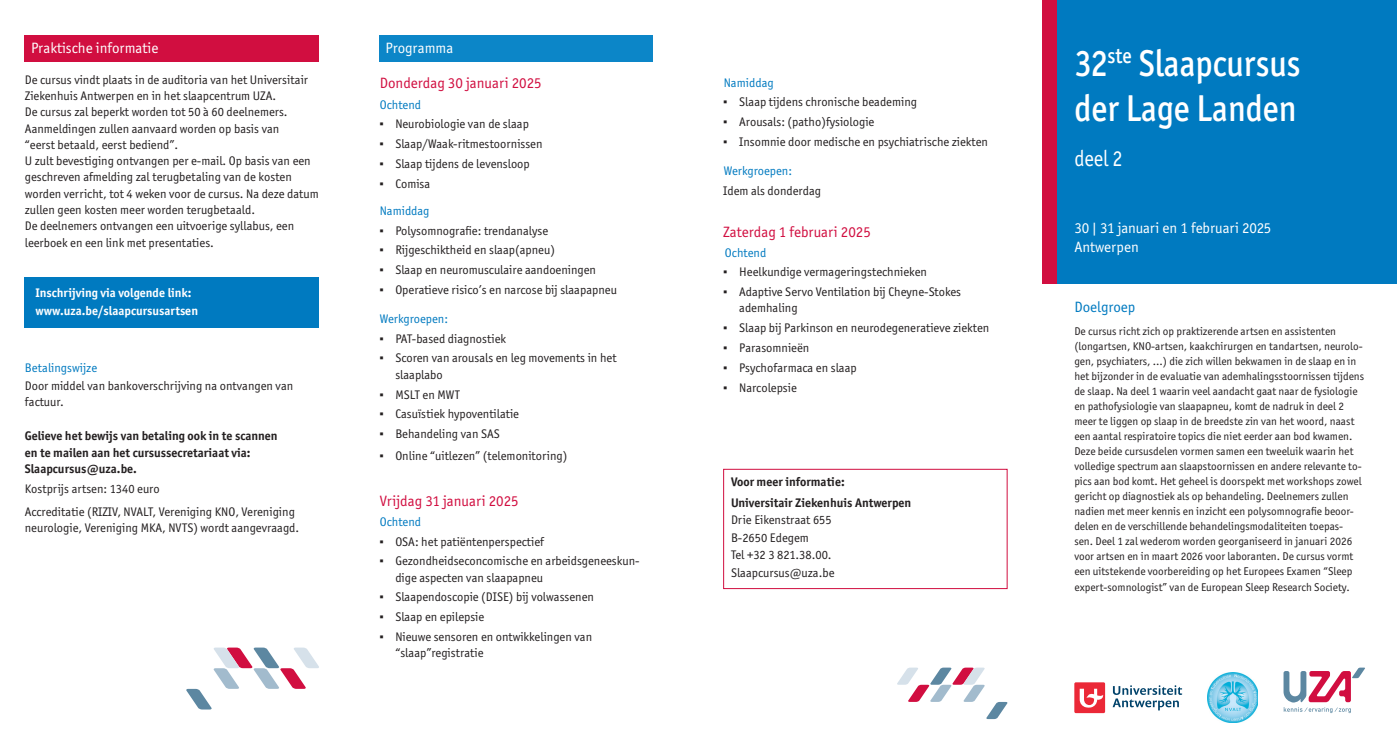
<style>
.page{position:relative;width:1397px;height:745px;background:#fff}
.page>*{position:absolute;margin:0;border:0;box-sizing:border-box;transform-origin:0 0}
.t1{font:500 37.5px "Officina Sans ITC Std";color:#fff;scale:.9 1}
.t2{font:22.5px "Officina Sans ITC Std";color:#fff;scale:.9 1}
.t3{font:15px "Officina Sans ITC Std";color:#fff}
.t4{font:15px "Officina Sans ITC Std";color:#d10e40}
.t5{font:15px "Officina Sans ITC Std";color:#007ac0}
.t6{font:12.5px/16.2px "Officina Sans ITC Std";color:#231f20}
.t7{font:700 12.5px/16.2px "Officina Sans ITC Std";color:#231f20}
.t8{font:12.5px "Officina Sans ITC Std";color:#007ac0}
.t9{font:700 12.5px "Officina Sans ITC Std";color:#fff}
.t10{font:11.25px/15px "Officina Sans ITC Std";color:#231f20}
.s1{font-family:"Arial"}
</style>
<div class="page">
<img style="left:1207px;top:672px;width:50px;height:50px">
<div style="left:379px;top:35px;width:273px;height:27px;background:#0c86c8"></div>
<div style="left:723px;top:468px;width:284px;height:120px;border:1px solid #d10e40"></div>
<svg style="left:897px;top:667px;width:110px;height:51px"></svg>
<div style="left:1046px;top:0;width:350px;height:283px;background:#007ac0"></div>
<svg style="left:1283px;top:667px;width:81px;height:45px"></svg>
<div style="left:1042px;top:0;width:14px;height:283px;background:#d10e40"></div>
<div style="left:1074px;top:682px;width:30px;height:30px;background:#eb2837;border-radius:2px"></div>
<svg style="left:1079px;top:688px;width:24px;height:19px"></svg>
<svg style="left:1112px;top:685px;width:69px;height:25px"></svg>
<svg style="left:186px;top:647px;width:133px;height:62px"></svg>
<div style="left:25px;top:277px;width:294px;height:51px;background:#007ac0"></div>
<div style="left:25px;top:35px;width:294px;height:27px;background:#d10e40"></div>
<p class="t3" style="left:31px;top:39px;width:129px">Praktische informatie</p>
<p class="t6" style="left:25px;top:71px;width:295px">De cursus vindt plaats in de auditoria van het Universitair Ziekenhuis Antwerpen en in het slaapcentrum UZA.<br>De cursus zal beperkt worden tot 50 à 60 deelnemers.<br>Aanmeldingen zullen aanvaard worden op basis van<br>“eerst betaald, eerst bediend”.<br>U zult bevestiging ontvangen per e-mail. Op basis van een geschreven afmelding zal terugbetaling van de kosten worden verricht, tot 4 weken voor de cursus. Na deze datum zullen geen kosten meer worden terugbetaald.</p>
<p class="t6" style="left:25px;top:218px;width:271px">De deelnemers ontvangen een uitvoerige syllabus, een leerboek en een link met presentaties.</p>
<p class="t9" style="left:35px;top:285px;width:158px">Inschrijving via volgende link:</p>
<p class="t9" style="left:35px;top:302px;width:164px">www.uza.be/slaapcursusartsen</p>
<p class="t8" style="left:25px;top:360px;width:74px">Betalingswijze</p>
<p class="t6" style="left:25px;top:377px;width:270px">Door middel van bankoverschrijving na ontvangen van factuur.</p>
<p class="t7" style="left:25px;top:427px;width:254px">Gelieve het bewijs van betaling ook in te scannen en te mailen aan het cursussecretariaat via:</p>
<p class="t7" style="left:25px;top:460px;width:114px">Slaapcursus@uza.be.</p>
<p class="t6" style="left:25px;top:480px;width:136px">Kostprijs artsen: 1340 euro</p>
<p class="t6" style="left:25px;top:503px;width:276px">Accreditatie (RIZIV, NVALT, Vereniging KNO, Vereniging neurologie, Vereniging MKA, NVTS) wordt aangevraagd.</p>
<p class="t3" style="left:385px;top:39px;width:69px">Programma</p>
<p class="t4" style="left:380px;top:74px;width:163px">Donderdag 30 januari 2025</p>
<p class="t8" style="left:380px;top:97px;width:43px">Ochtend</p>
<p class="t6" style="left:379px;top:116px;width:151px"><span class="s1">▪</span> Neurobiologie van de slaap</p>
<p class="t6" style="left:379px;top:136px;width:165px"><span class="s1">▪</span> Slaap/Waak-ritmestoornissen</p>
<p class="t6" style="left:379px;top:156px;width:152px"><span class="s1">▪</span> Slaap tijdens de levensloop</p>
<p class="t6" style="left:379px;top:175px;width:52px"><span class="s1">▪</span> Comisa</p>
<p class="t8" style="left:380px;top:203px;width:51px">Namiddag</p>
<p class="t6" style="left:379px;top:222px;width:170px"><span class="s1">▪</span> Polysomnografie: trendanalyse</p>
<p class="t6" style="left:379px;top:242px;width:177px"><span class="s1">▪</span> Rijgeschiktheid en slaap(apneu)</p>
<p class="t6" style="left:379px;top:262px;width:218px"><span class="s1">▪</span> Slaap en neuromusculaire aandoeningen</p>
<p class="t6" style="left:379px;top:281px;width:239px"><span class="s1">▪</span> Operatieve risico’s en narcose bij slaapapneu</p>
<p class="t8" style="left:380px;top:311px;width:70px">Werkgroepen:</p>
<p class="t6" style="left:379px;top:330px;width:128px"><span class="s1">▪</span> PAT-based diagnostiek</p>
<p class="t6" style="left:395px;top:350px;width:223px;text-indent:-16px"><span class="s1">▪</span> Scoren van arousals en leg movements in het slaaplabo</p>
<p class="t6" style="left:379px;top:386px;width:82px"><span class="s1">▪</span> MSLT en MWT</p>
<p class="t6" style="left:379px;top:405px;width:141px"><span class="s1">▪</span> Casuïstiek hypoventilatie</p>
<p class="t6" style="left:379px;top:425px;width:122px"><span class="s1">▪</span> Behandeling van SAS</p>
<p class="t6" style="left:379px;top:447px;width:190px"><span class="s1">▪</span> Online “uitlezen” (telemonitoring)</p>
<p class="t4" style="left:380px;top:492px;width:140px">Vrijdag 31 januari 2025</p>
<p class="t8" style="left:380px;top:514px;width:43px">Ochtend</p>
<p class="t6" style="left:379px;top:532px;width:166px"><span class="s1">▪</span> OSA: het patiëntenperspectief</p>
<p class="t6" style="left:395px;top:552px;width:246px;text-indent:-16px"><span class="s1">▪</span> Gezondheidseconcomische en arbeidsgeneeskun&shy;dige aspecten van slaapapneu</p>
<p class="t6" style="left:379px;top:588px;width:216px"><span class="s1">▪</span> Slaapendoscopie (DISE) bij volwassenen</p>
<p class="t6" style="left:379px;top:608px;width:106px"><span class="s1">▪</span> Slaap en epilepsie</p>
<p class="t6" style="left:395px;top:628px;width:198px;text-indent:-16px"><span class="s1">▪</span> Nieuwe sensoren en ontwikkelingen van “slaap”registratie</p>
<p class="t8" style="left:723px;top:75px;width:52px">Namiddag</p>
<p class="t6" style="left:723px;top:94px;width:195px"><span class="s1">▪</span> Slaap tijdens chronische beademing</p>
<p class="t6" style="left:723px;top:114px;width:152px"><span class="s1">▪</span> Arousals: (patho)fysiologie</p>
<p class="t6" style="left:723px;top:134px;width:266px"><span class="s1">▪</span> Insomnie door medische en psychiatrische ziekten</p>
<p class="t8" style="left:723px;top:163px;width:70px">Werkgroepen:</p>
<p class="t6" style="left:723px;top:182px;width:99px">Idem als donderdag</p>
<p class="t4" style="left:723px;top:223px;width:149px">Zaterdag 1 februari 2025</p>
<p class="t8" style="left:724px;top:245px;width:43px">Ochtend</p>
<p class="t6" style="left:723px;top:264px;width:205px"><span class="s1">▪</span> Heelkundige vermageringstechnieken</p>
<p class="t6" style="left:739px;top:283px;width:223px;text-indent:-16px"><span class="s1">▪</span> Adaptive Servo Ventilation bij Cheyne-Stokes ademhaling</p>
<p class="t6" style="left:723px;top:319px;width:267px"><span class="s1">▪</span> Slaap bij Parkinson en neurodegeneratieve ziekten</p>
<p class="t6" style="left:723px;top:339px;width:87px"><span class="s1">▪</span> Parasomnieën</p>
<p class="t6" style="left:723px;top:359px;width:135px"><span class="s1">▪</span> Psychofarmaca en slaap</p>
<p class="t6" style="left:723px;top:379px;width:75px"><span class="s1">▪</span> Narcolepsie</p>
<p class="t7" style="left:731px;top:473px;width:115px">Voor meer informatie:</p>
<p class="t7" style="left:731px;top:494px;width:182px">Universitair Ziekenhuis Antwerpen</p>
<p class="t6" style="left:731px;top:511px;width:102px">Drie Eikenstraat 655</p>
<p class="t6" style="left:731px;top:529px;width:79px">B-2650 Edegem</p>
<p class="t6" style="left:731px;top:546px;width:102px">Tel +32 3 821.38.00.</p>
<p class="t6" style="left:731px;top:564px;width:105px">Slaapcursus@uza.be</p>
<p class="t1" style="left:1074px;top:41px;width:253px">32<sup>ste</sup> Slaapcursus</p>
<p class="t1" style="left:1074px;top:86px;width:248px">der Lage Landen</p>
<p class="t2" style="left:1074px;top:145px;width:55px">deel 2</p>
<p class="t3" style="left:1074px;top:219px;width:198px">30 | 31 januari en 1 februari 2025</p>
<p class="t3" style="left:1074px;top:238px;width:66px">Antwerpen</p>
<p class="t5" style="left:1074px;top:298px;width:62px">Doelgroep</p>
<p class="t10" style="left:1074px;top:323px;width:291px">De cursus richt zich op praktizerende artsen en assistenten (longartsen, KNO-artsen, kaakchirurgen en tandartsen, neurolo&shy;gen, psychiaters, …) die zich willen bekwamen in de slaap en in het bijzonder in de evaluatie van ademhalingsstoornissen tijdens de slaap. Na deel 1 waarin veel aandacht gaat naar de fysiologie en pathofysiologie van slaapapneu, komt de nadruk in deel 2 meer te liggen op slaap in de breedste zin van het woord, naast een aantal respiratoire topics die niet eerder aan bod kwamen.<br>Deze beide cursusdelen vormen samen een tweeluik waarin het volledige spectrum aan slaapstoornissen en andere relevante to&shy;pics aan bod komt. Het geheel is doorspekt met workshops zowel gericht op diagnostiek als op behandeling. Deelnemers zullen nadien met meer kennis en inzicht een polysomnografie beoor&shy;delen en de verschillende behandelingsmodaliteiten toepas&shy;sen. Deel 1 zal wederom worden georganiseerd in januari 2026 voor artsen en in maart 2026 voor laboranten. De cursus vormt een uitstekende voorbereiding op het Europees Examen “Sleep</p>
<p class="t10" style="left:1074px;top:579px;width:277px">expert-somnologist” van de European Sleep Research Society.</p>
</div>
